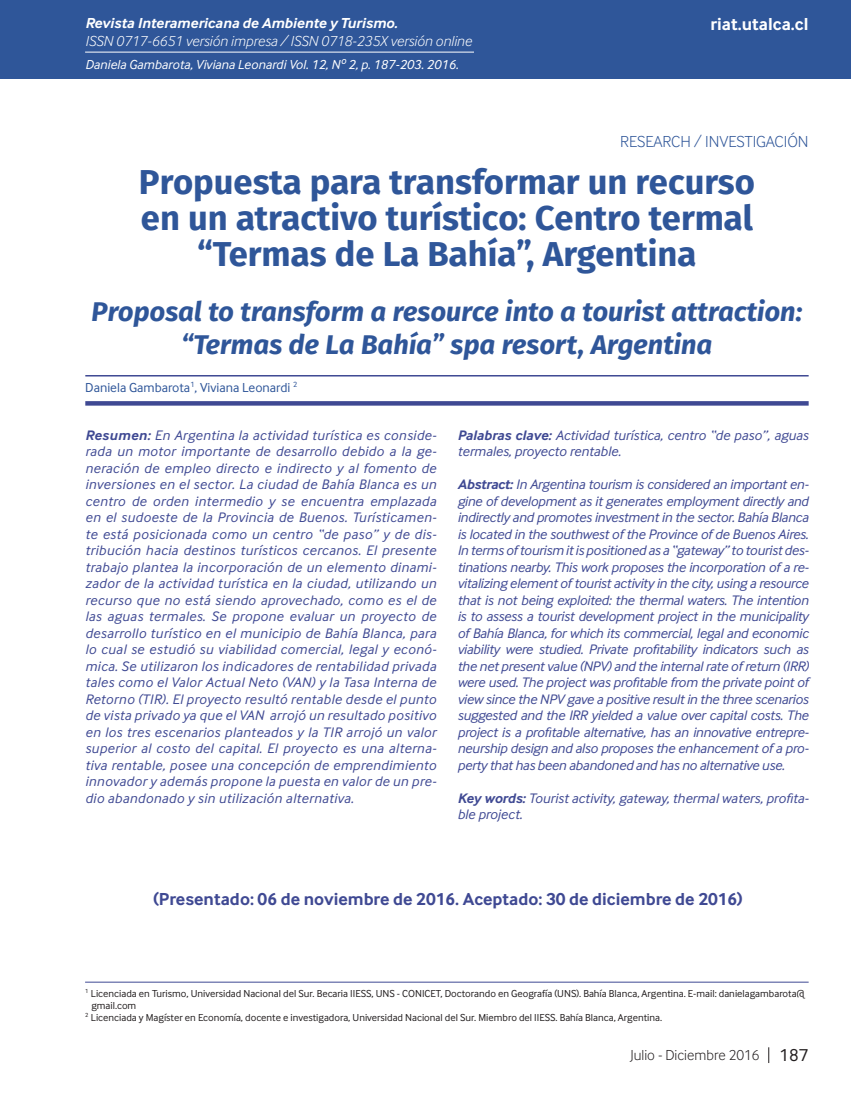
<style>
.page{position:relative;width:851px;height:1106px;background:#fff}
.page>*{position:absolute;margin:0;border:0;box-sizing:border-box;transform-origin:0 0}
.Titulo_Español{font:700 34.5px/36px "Fira Sans OT";color:#2f5699;text-align:center}
.titulo_ingles{font:italic 700 27px/33px "Fira Sans OT";color:#2f5699;text-align:center}
.PRESENTADO{font:700 18px "Inter Face";color:#3f4993}
.t1{font:700 18px "Inter Face";color:#fff}
.t2{font:300 16.5px "Inter Face";color:#2f5699}
.t3{font:italic 300 15px "Inter Face";color:#fff}
.t4{font:italic 700 15px "Inter Face";color:#fff}
.t5{font:300 15px "Inter Face";color:#231f20}
.RESUMEN__PALABRAS_CL{font:italic 14.25px/16.5px "Inter Face";color:#3f4993;text-align:justify}
.Cuño_de_pagina{font:italic 13.5px "Inter Face";color:#fff}
.AUTOR{font:13.5px "Inter Face";color:#2f5699}
.PIE_DE_PAGINA{font:10.5px "Inter Face";color:#231f20}
.s1{font-weight:700}
.s2{font-weight:400;font-size:18px}
</style>
<div class="page">
<div style="left:0;top:0;width:850px;height:79px;background:#2f5699"></div>
<hr style="left:85px;top:52px;width:389px;height:1px;background:#fff">
<svg style="left:768px;top:1047px;width:1px;height:16px"></svg>
<hr style="left:85px;top:375px;width:723px;height:1px;background:#3f4993">
<svg style="left:85px;top:401px;width:723px;height:4px;background:#454e96"></svg>
<hr style="left:85px;top:981px;width:723px;height:1px;background:#3f4993">
<p class="t4" style="left:85px;top:15px;width:314px">Revista Interamericana de Ambiente y Turismo.</p>
<p class="t3" style="left:85px;top:33px;width:388px">ISSN 0717-6651 versión impresa / ISSN 0718-235X versión online</p>
<p class="Cuño_de_pagina" style="left:85px;top:56px;width:375px">Daniela Gambarota, Viviana Leonardi Vol. 12, Nº 2, p. 187-203. 2016.</p>
<p class="t1" style="left:710px;top:14px;width:99px">riat.utalca.cl</p>
<p class="t2" style="left:620px;top:132px;width:190px">RESEARCH / INVESTIGACIÓN</p>
<p class="Titulo_Español" style="left:139px;top:166px;width:617px">Propuesta para transformar un recurso</p>
<p class="Titulo_Español" style="left:141px;top:202px;width:613px">en un atractivo turístico: Centro termal “Termas de La Bahía”, Argentina</p>
<p class="titulo_ingles" style="left:91px;top:297px;width:712px">Proposal to transform a resource into a tourist attraction: “Termas de La Bahía” spa resort, Argentina</p>
<p class="AUTOR" style="left:85px;top:379px;width:213px">Daniela Gambarota<sup>1</sup>, Viviana Leonardi <sup>2</sup></p>
<p class="RESUMEN__PALABRAS_CL" style="left:85px;top:427px;width:353px"><span class="s1">Resumen:</span> En Argentina la actividad turística es conside&shy;rada un motor importante de desarrollo debido a la ge&shy;neración de empleo directo e indirecto y al fomento de inversiones en el sector. La ciudad de Bahía Blanca es un centro de orden intermedio y se encuentra emplazada en el sudoeste de la Provincia de Buenos. Turísticamen&shy;te está posicionada como un centro “de paso” y de dis&shy;tribución hacia destinos turísticos cercanos. El presente trabajo plantea la incorporación de un elemento dinami&shy;zador de la actividad turística en la ciudad, utilizando un recurso que no está siendo aprovechado, como es el de las aguas termales. Se propone evaluar un proyecto de desarrollo turístico en el municipio de Bahía Blanca, para lo cual se estudió su viabilidad comercial, legal y econó&shy;mica. Se utilizaron los indicadores de rentabilidad privada tales como el Valor Actual Neto (VAN) y la Tasa Interna de Retorno (TIR). El proyecto resultó rentable desde el punto de vista privado ya que el VAN arrojó un resultado positivo en los tres escenarios planteados y la TIR arrojó un valor superior al costo del capital. El proyecto es una alterna&shy;tiva rentable, posee una concepción de emprendimiento innovador y además propone la puesta en valor de un pre&shy;dio abandonado y sin utilización alternativa.</p>
<p class="RESUMEN__PALABRAS_CL" style="left:457px;top:427px;width:352px"><span class="s1">Palabras clave:</span> Actividad turística, centro “de paso”, aguas termales, proyecto rentable.</p>
<p class="RESUMEN__PALABRAS_CL" style="left:457px;top:476px;width:353px"><span class="s1">Abstract:</span> In Argentina tourism is considered an important en&shy;gine of development as it generates employment directly and indirectly and promotes investment in the sector. Bahía Blanca is located in the southwest of the Province of de Buenos Aires.<br>In terms of tourism it is positioned as a “gateway” to tourist des&shy;tinations nearby. This work proposes the incorporation of a re&shy;vitalizing element of tourist activity in the city, using a resource that is not being exploited: the thermal waters. The intention is to assess a tourist development project in the municipality of Bahía Blanca, for which its commercial, legal and economic viability were studied. Private profitability indicators such as the net present value (NPV) and the internal rate of return (IRR) were used. The project was profitable from the private point of view since the NPV gave a positive result in the three scenarios suggested and the IRR yielded a value over capital costs. The project is a profitable alternative, has an innovative entrepre&shy;neurship design and also proposes the enhancement of a pro&shy;perty that has been abandoned and has no alternative use.</p>
<p class="RESUMEN__PALABRAS_CL" style="left:457px;top:790px;width:353px"><span class="s1">Key words:</span> Tourist activity, gateway, thermal waters, profita&shy;ble project.</p>
<p class="PRESENTADO" style="left:153px;top:889px;width:591px">(Presentado: 06 de noviembre de 2016. Aceptado: 30 de diciembre de 2016)</p>
<p class="PIE_DE_PAGINA" style="left:85px;top:987px;width:721px"><sup>1</sup> Licenciada en Turismo, Universidad Nacional del Sur. Becaria IIESS, UNS - CONICET, Doctorando en Geografía (UNS). Bahía Blanca, Argentina. E-mail: danielagambarota@</p>
<p class="PIE_DE_PAGINA" style="left:91px;top:999px;width:46px">gmail.com</p>
<p class="PIE_DE_PAGINA" style="left:85px;top:1011px;width:578px"><sup>2</sup> Licenciada y Magíster en Economía, docente e investigadora, Universidad Nacional del Sur. Miembro del IIESS. Bahía Blanca, Argentina.</p>
<p class="t5" style="left:630px;top:1046px;width:180px">Julio - Diciembre 2016 <span class="s2">187</span></p>
</div>
